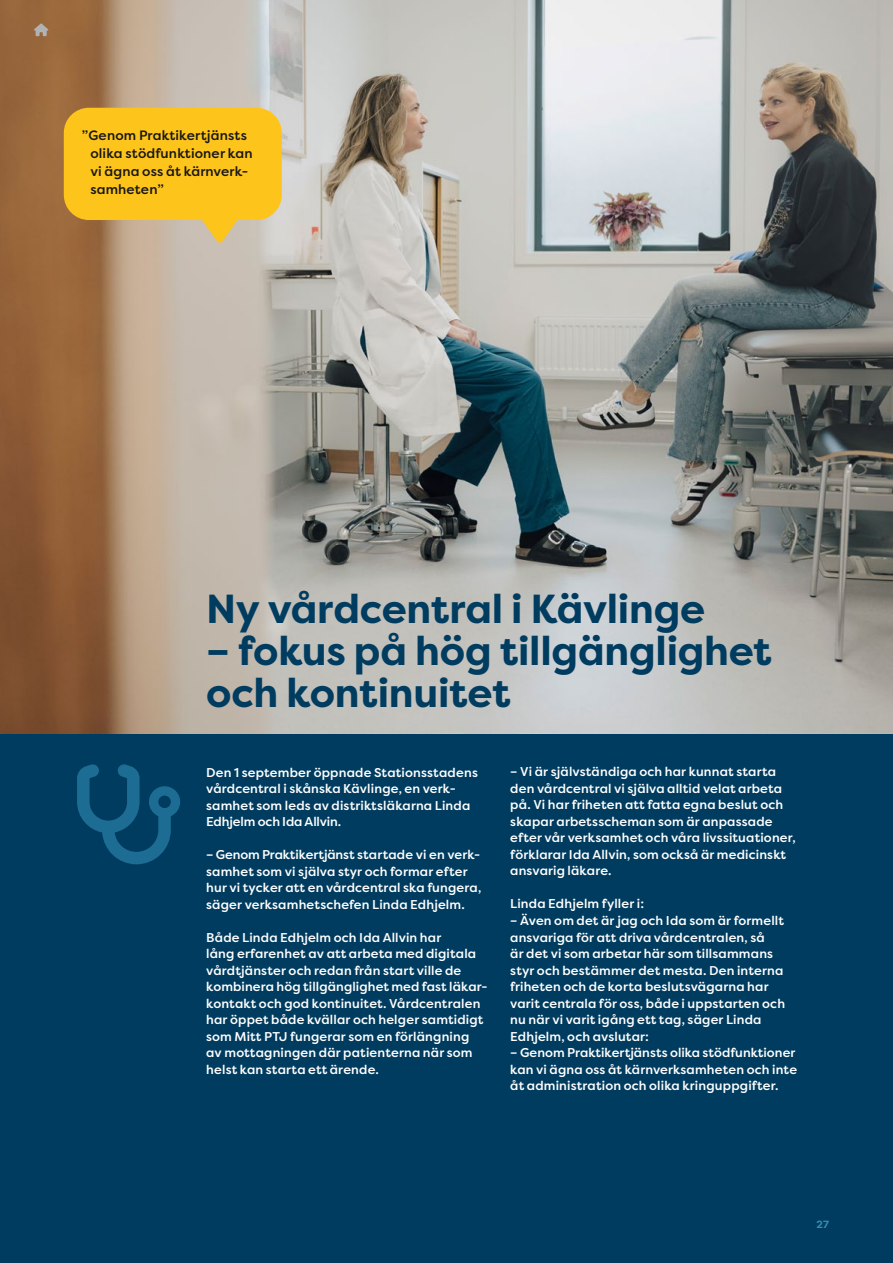
<style>
.page{position:relative;width:893px;height:1263px;background:#fff}
.page>*{position:absolute;margin:0;border:0;box-sizing:border-box;transform-origin:0 0}
.t1{font:700 40.5px/42px "Filson Pro";letter-spacing:-.005em;color:#003c5f}
.t2{font:500 13.5px/18px "Filson Pro";letter-spacing:.01em;color:#181716}
.t3{font:500 12.75px/16.5px "Filson Pro";letter-spacing:.015em;color:#fff}
.t4{font:700 10.5px "Filson Pro";color:#308db7}
</style>
<div class="page">
<div style="left:0;top:723px;width:893px;height:540px;background:#003c5f"></div>
<img style="left:0;top:0;width:893px;height:733px">
<svg style="left:77px;top:764px;width:103px;height:100px"></svg>
<img style="left:1px;top:17px;width:888px;height:462px">
<p class="t2" style="left:90px;top:125px;width:164px;text-indent:-9px">”Genom Praktikertjänsts olika stödfunktioner kan vi ägna oss åt kärnverk&shy;samheten”</p>
<h2 class="t1" style="left:206px;top:588px;width:500px">Ny vårdcentral i Kävlinge</h2>
<h2 class="t1" style="left:206px;top:630px;width:567px">– fokus på hög tillgänglighet och kontinuitet</h2>
<p class="t3" style="left:206px;top:763px;width:273px">Den 1 september öppnade Stationsstadens vårdcentral i skånska Kävlinge, en verk&shy;samhet som leds av distriktsläkarna Linda Edhjelm och Ida Allvin.</p>
<p class="t3" style="left:206px;top:846px;width:277px">– Genom Praktikertjänst startade vi en verk&shy;samhet som vi själva styr och formar efter hur vi tycker att en vårdcentral ska fungera, säger verksamhetschefen Linda Edhjelm.</p>
<p class="t3" style="left:206px;top:928px;width:283px">Både Linda Edhjelm och Ida Allvin har<br>lång erfarenhet av att arbeta med digitala vård tjänster och redan från start ville de kombinera hög tillgänglighet med fast läkar&shy;kontakt och god kontinuitet. Vårdcentralen har öppet både kvällar och helger samtidigt som Mitt PTJ fungerar som en förlängning av mottagningen där patienterna när som helst kan starta ett ärende.</p>
<p class="t3" style="left:510px;top:763px;width:287px">– Vi är självständiga och har kunnat starta den vårdcentral vi själva alltid velat arbeta på. Vi har friheten att fatta egna beslut och skapar arbetsscheman som är anpassade efter vår verksamhet och våra livssituationer, förklarar Ida Allvin, som också är medicinskt ansvarig läkare.</p>
<p class="t3" style="left:510px;top:895px;width:135px">Linda Edhjelm fyller i:</p>
<p class="t3" style="left:510px;top:912px;width:276px">– Även om det är jag och Ida som är formellt ansvariga för att driva vårdcentralen, så<br>är det vi som arbetar här som tillsammans styr och bestämmer det mesta. Den interna friheten och de korta beslutsvägarna har varit centrala för oss, både i uppstarten och nu när vi varit igång ett tag, säger Linda Edhjelm, och avslutar:</p>
<p class="t3" style="left:510px;top:1044px;width:288px">– Genom Praktikertjänsts olika stödfunktioner kan vi ägna oss åt kärnverksamheten och inte åt administration och olika kring uppgifter.</p>
<p class="t4" style="left:817px;top:1218px;width:14px">27</p>
</div>
